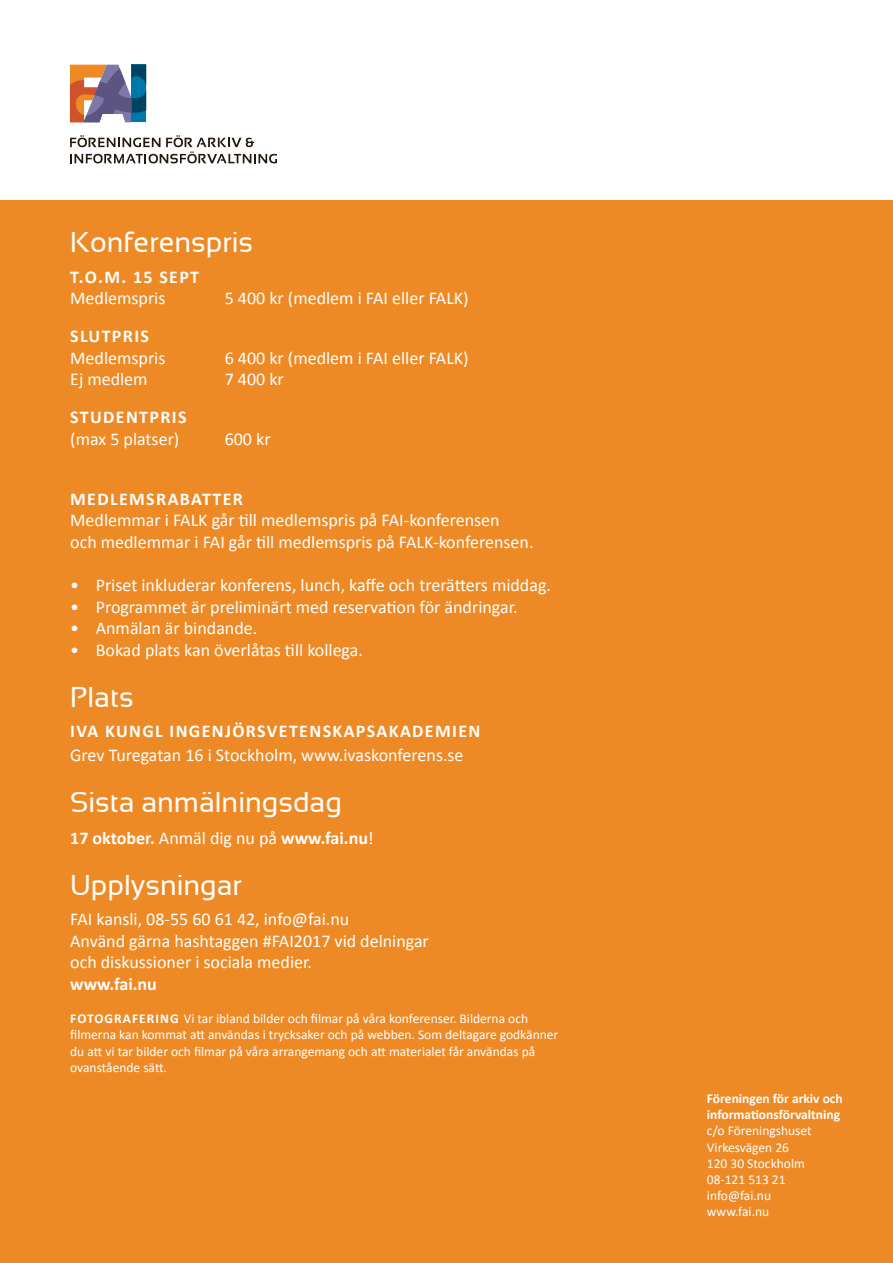
<style>
.page{position:relative;width:893px;height:1263px;background:#fff}
.page>*{position:absolute;margin:0;border:0;box-sizing:border-box;transform-origin:0 0}
.t1{font:28.5px "Sansation";color:#fff}
.t2{font:18px/21.6px "Calibri";color:#fff}
.t3{font:700 18px "Calibri";letter-spacing:.075em;color:#fff}
.t4{font:700 18px "Calibri";color:#fff}
.t5{font:13.5px/16.2px "Calibri";color:#fff}
.t6{font:700 13.5px/16.2px "Calibri";color:#fff}
.s1{font-weight:400}
.s2{font-weight:700}
</style>
<div class="page">
<div style="left:0;top:200px;width:893px;height:1063px;background:#ed8a26"></div>
<svg style="left:70px;top:135px;width:207px;height:28px"></svg>
<svg style="left:70px;top:65px;width:77px;height:57px;background:#8a7c82"></svg>
<h1 class="t1" style="left:70px;top:227px;width:184px">Konferenspris</h1>
<p class="t3" style="left:70px;top:265px;width:130px">T.O.M. 15 SEPT</p>
<p class="t2" style="left:70px;top:287px;width:97px">Medlemspris</p>
<p class="t2" style="left:225px;top:287px;width:245px">5 400 kr (medlem i FAI eller FALK)</p>
<p class="t3" style="left:70px;top:324px;width:80px">SLUTPRIS</p>
<p class="t2" style="left:70px;top:347px;width:97px">Medlemspris</p>
<p class="t2" style="left:225px;top:347px;width:245px">6 400 kr (medlem i FAI eller FALK)</p>
<p class="t2" style="left:70px;top:368px;width:79px">Ej medlem</p>
<p class="t2" style="left:225px;top:368px;width:61px">7 400 kr</p>
<p class="t3" style="left:70px;top:405px;width:118px">STUDENTPRIS</p>
<p class="t2" style="left:70px;top:428px;width:111px">(max 5 platser)</p>
<p class="t2" style="left:225px;top:428px;width:47px">600 kr</p>
<p class="t3" style="left:70px;top:487px;width:174px">MEDLEMSRABATTER</p>
<p class="t2" style="left:70px;top:510px;width:465px">Medlemmar i FALK går till medlemspris på FAI-konferensen<br>och medlemmar i FAI går till medlemspris på FALK-konferensen.</p>
<p class="t2" style="left:70px;top:574px;width:482px">• Priset inkluderar konferens, lunch, kaffe och trerätters middag.</p>
<p class="t2" style="left:70px;top:596px;width:449px">• Programmet är preliminärt med reservation för ändringar.</p>
<p class="t2" style="left:70px;top:618px;width:189px">• Anmälan är bindande.</p>
<p class="t2" style="left:70px;top:639px;width:294px">• Bokad plats kan överlåtas till kollega.</p>
<h1 class="t1" style="left:70px;top:681px;width:65px">Plats</h1>
<p class="t3" style="left:70px;top:720px;width:412px">IVA KUNGL INGENJÖRSVETENSKAPSAKADEMIEN</p>
<p class="t2" style="left:70px;top:744px;width:395px">Grev Turegatan 16 i Stockholm, www.ivaskonferens.se</p>
<h1 class="t1" style="left:70px;top:786px;width:273px">Sista anmälningsdag</h1>
<p class="t4" style="left:70px;top:826px;width:305px">17 oktober. <span class="s1">Anmäl dig nu på</span> www.fai.nu<span class="s1">!</span></p>
<h1 class="t1" style="left:70px;top:869px;width:173px">Upplysningar</h1>
<p class="t2" style="left:70px;top:908px;width:360px">FAI kansli, 08-55 60 61 42, info@fai.nu<br>Använd gärna hashtaggen #FAI2017 vid delningar och diskussioner i sociala medier.</p>
<p class="t3" style="left:70px;top:972px;width:88px">www.fai.nu</p>
<p class="t5" style="left:70px;top:1011px;width:490px"><span class="s2">FOTOGRAFERING</span> Vi tar ibland bilder och filmar på våra konferenser. Bilderna och filmerna kan kommat att användas i trycksaker och på webben. Som deltagare godkänner du att vi tar bilder och filmar på våra arrangemang och att materialet får användas på ovanstående sätt.</p>
<p class="t6" style="left:707px;top:1090px;width:137px">Föreningen för arkiv och informationsförvaltning</p>
<p class="t5" style="left:707px;top:1123px;width:106px">c/o Föreningshuset<br>Virkesvägen 26<br>120 30 Stockholm<br>08-121 513 21 info@fai.nu www.fai.nu</p>
</div>
